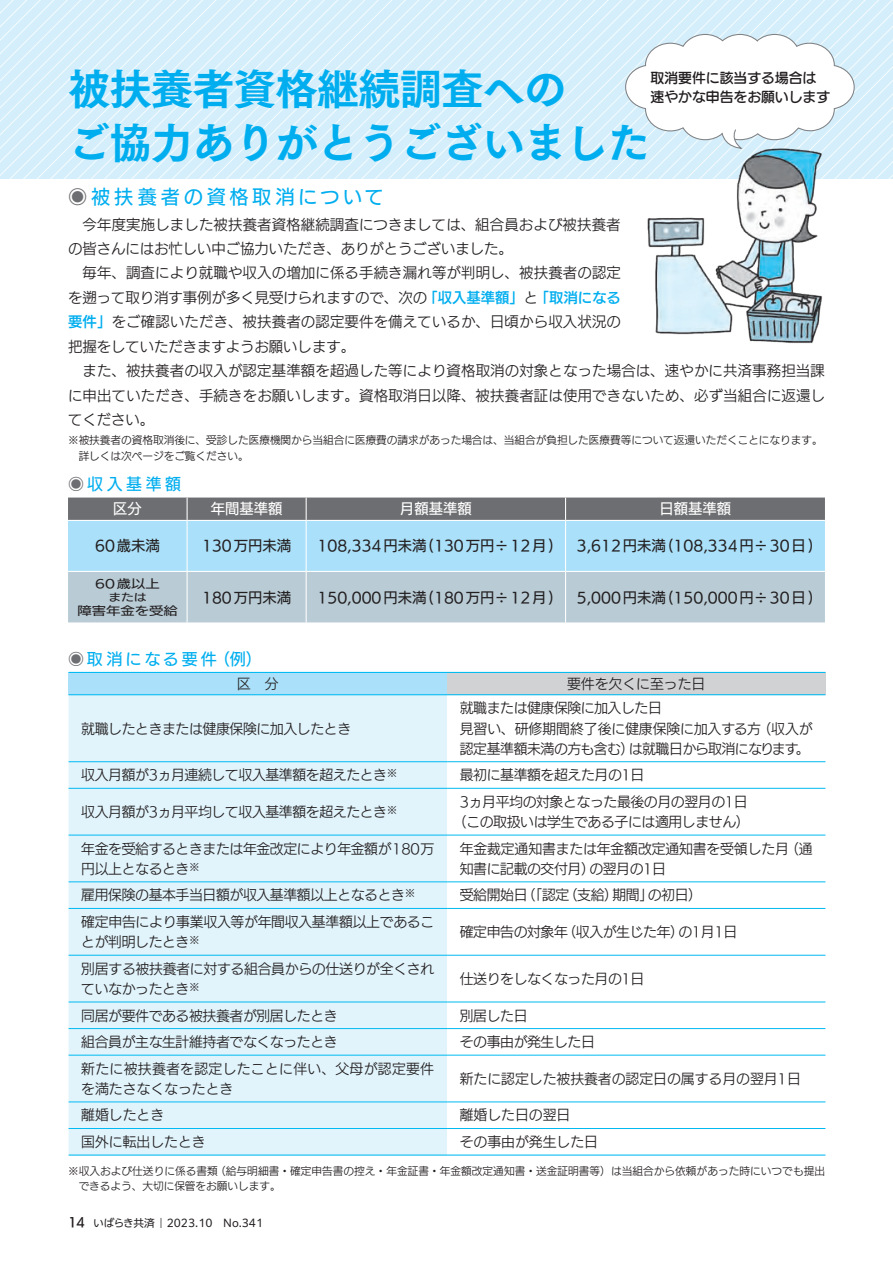
<style>
.page{position:relative;width:893px;height:1263px;background:#fff}
.page>*{position:absolute;margin:0;border:0;box-sizing:border-box;transform-origin:0 0}
.t1{font:42.45px/53.1px "Tsuku Go Pro E";letter-spacing:-.025em;color:#00aeef}
.t2{font:19.2px "UD Kakugo Large Pr 6 N M";letter-spacing:.19em;color:#00aeef}
.t3{font:15.9px "UD Kakugo Large Pr 6 N M";letter-spacing:.205em;color:#00aeef}
.t4{font:14.4px/24.5px "UD Kakugo Large Pr 6 N R";letter-spacing:.015em;color:#231f20}
.t5{font:14.4px "UD Kakugo Large Pr 6 N M";color:#231f20}
.t6{font:14.4px "UD Kakugo Large Pr 6 N M";color:#fff}
.t7{font:13.8px/20.2px "UD Kakugo Large Pr 6 N R";letter-spacing:-.025em;color:#231f20}
.t8{font:13.8px "UD Kakugo Large Pr 6 N R";color:#231f20}
.t9{font:13.8px/20.2px "UD Kakugo Large Pr 6 N R";letter-spacing:.025em;color:#231f20}
.t10{font:13.8px/19.2px "UD Marugo Large Pr 6 N DB";color:#231f20}
.t11{font:11.55px "UD Kakugo Large Pr 6 N M";color:#231f20;scale:1.25 1}
.t12{font:10.65px/15.9px "UD Kakugo Large Pr 6 N R";color:#231f20}
.t13{font:10.65px "PUD Shin Go NT Pr 6 N";color:#231f20}
.t14{font:10.2px "UD Kakugo Large Pr 6 N M";color:#231f20;scale:1.25 1}
.s1{color:#6d6e71}
.s2{font-family:"UD Kakugo Large Pr 6 N DB";color:#00aeef}
.s3{font-family:"UD Kakugo Small Pr 6 N DB";font-size:12.75px}
.s4{font-weight:300;font-stretch:expanded;font-size:13.35px}
</style>
<div class="page">
<div style="left:69px;top:672px;width:378px;height:23px;background:#aae0f9"></div>
<div style="left:447px;top:672px;width:378px;height:23px;background:#d1d2d4"></div>
<div style="left:69px;top:695px;width:378px;height:459px;background:#e1f4fc"></div>
<hr style="left:69px;top:672px;width:378px;height:1px;background:#00baf1">
<hr style="left:447px;top:672px;width:378px;height:1px;background:#00baf1">
<hr style="left:69px;top:694px;width:378px;height:1px;background:#00baf1">
<hr style="left:447px;top:694px;width:378px;height:1px;background:#00baf1">
<hr style="left:69px;top:1154px;width:378px;height:1px;background:#00baf1">
<hr style="left:447px;top:1154px;width:378px;height:1px;background:#00baf1">
<hr style="left:69px;top:761px;width:378px;height:1px;background:#00baf1">
<hr style="left:447px;top:761px;width:378px;height:1px;background:#00baf1">
<hr style="left:69px;top:788px;width:378px;height:1px;background:#00baf1">
<hr style="left:447px;top:788px;width:378px;height:1px;background:#00baf1">
<hr style="left:69px;top:835px;width:378px;height:1px;background:#00baf1">
<hr style="left:447px;top:835px;width:378px;height:1px;background:#00baf1">
<hr style="left:69px;top:881px;width:378px;height:1px;background:#00baf1">
<hr style="left:447px;top:881px;width:378px;height:1px;background:#00baf1">
<hr style="left:69px;top:908px;width:378px;height:1px;background:#00baf1">
<hr style="left:447px;top:908px;width:378px;height:1px;background:#00baf1">
<hr style="left:69px;top:955px;width:378px;height:1px;background:#00baf1">
<hr style="left:447px;top:955px;width:378px;height:1px;background:#00baf1">
<hr style="left:69px;top:1002px;width:378px;height:1px;background:#00baf1">
<hr style="left:447px;top:1002px;width:378px;height:1px;background:#00baf1">
<hr style="left:69px;top:1028px;width:378px;height:1px;background:#00baf1">
<hr style="left:447px;top:1028px;width:378px;height:1px;background:#00baf1">
<hr style="left:69px;top:1055px;width:378px;height:1px;background:#00baf1">
<hr style="left:447px;top:1055px;width:378px;height:1px;background:#00baf1">
<hr style="left:69px;top:1101px;width:378px;height:1px;background:#00baf1">
<hr style="left:447px;top:1101px;width:378px;height:1px;background:#00baf1">
<hr style="left:69px;top:1128px;width:378px;height:1px;background:#00baf1">
<hr style="left:447px;top:1128px;width:378px;height:1px;background:#00baf1">
<svg style="left:68px;top:497px;width:757px;height:125px;background:#a5c3d2"></svg>
<hr style="left:68px;top:520px;width:119px;height:1px;background:#fff">
<hr style="left:187px;top:520px;width:119px;height:1px;background:#fff">
<hr style="left:187px;top:521px;width:1px;height:50px;background:#fff">
<hr style="left:306px;top:520px;width:260px;height:1px;background:#fff">
<hr style="left:306px;top:521px;width:1px;height:50px;background:#fff">
<hr style="left:566px;top:520px;width:259px;height:1px;background:#fff">
<hr style="left:565px;top:521px;width:1px;height:50px;background:#fff">
<hr style="left:68px;top:571px;width:119px;height:1px;background:#fff">
<hr style="left:187px;top:571px;width:119px;height:1px;background:#fff">
<hr style="left:187px;top:572px;width:1px;height:50px;background:#fff">
<hr style="left:306px;top:571px;width:260px;height:1px;background:#fff">
<hr style="left:306px;top:572px;width:1px;height:50px;background:#fff">
<hr style="left:566px;top:571px;width:259px;height:1px;background:#fff">
<hr style="left:565px;top:572px;width:1px;height:50px;background:#fff">
<img style="left:647px;top:179px;width:175px;height:165px">
<svg style="left:0;top:0;width:893px;height:179px"></svg>
<h1 class="t1" style="left:68px;top:58px;width:583px">被扶養者資格継続調査への<br>ご協力ありがとうございました</h1>
<p class="t10" style="left:651px;top:68px;width:181px">取消要件に該当する場合は速やかな申告をお願いします</p>
<h2 class="t2" style="left:68px;top:186px;width:317px"><span class="s1">◉</span>被扶養者の資格取消について</h2>
<p class="t4" style="left:68px;top:212px;width:759px">　今年度実施しました被扶養者資格継続調査につきましては、組合員および被扶養者<br>の皆さんにはお忙しい中ご協力いただき、ありがとうございました。<br>　毎年、調査により就職や収入の増加に係る手続き漏れ等が判明し、被扶養者の認定<br>を遡って取り消す事例が多く見受けられますので、次の<span class="s2">「収入基準額」</span>と<span class="s2">「取消になる<br>要件」</span>をご確認いただき、被扶養者の認定要件を備えているか、日頃から収入状況の<br>把握をしていただきますようお願いします。<br>　また、被扶養者の収入が認定基準額を超過した等により資格取消の対象となった場合は、速やかに共済事務担当課に申出ていただき、手続きをお願いします。資格取消日以降、被扶養者証は使用できないため、必ず当組合に返還してください。</p>
<p class="t12" style="left:68px;top:432px;width:756px">※被扶養者の資格取消後に、受診した医療機関から当組合に医療費の請求があった場合は、当組合が負担した医療費等について返還いただくことになります。　詳しくは次ページをご覧ください。</p>
<p class="t3" style="left:68px;top:475px;width:115px"><span class="s1">◉</span>収入基準額</p>
<p class="t6" style="left:113px;top:501px;width:30px">区分</p>
<p class="t6" style="left:211px;top:501px;width:73px">年間基準額</p>
<p class="t6" style="left:400px;top:501px;width:73px">月額基準額</p>
<p class="t6" style="left:659px;top:501px;width:73px">日額基準額</p>
<p class="t5" style="left:95px;top:538px;width:66px">60歳未満</p>
<p class="t5" style="left:202px;top:538px;width:90px">130万円未満</p>
<p class="t5" style="left:317px;top:538px;width:238px">108,334円未満 (130万円÷12月 )</p>
<p class="t5" style="left:577px;top:538px;width:238px">3,612円未満 (108,334円÷30日 )</p>
<p class="t11" style="left:95px;top:577px;width:53px">60歳以上</p>
<p class="t14" style="left:108px;top:591px;width:32px">または</p>
<p class="t11" style="left:77px;top:604px;width:82px">障害年金を受給</p>
<p class="t5" style="left:202px;top:589px;width:90px">180万円未満</p>
<p class="t5" style="left:317px;top:589px;width:238px">150,000円未満 (180万円÷12月 )</p>
<p class="t5" style="left:577px;top:589px;width:238px">5,000円未満 (150,000円÷30日 )</p>
<p class="t3" style="left:68px;top:650px;width:195px"><span class="s1">◉</span>取消になる要件（例）</p>
<p class="t7" style="left:237px;top:674px;width:43px">区　分</p>
<p class="t8" style="left:567px;top:676px;width:140px">要件を欠くに至った日</p>
<p class="t7" style="left:81px;top:719px;width:271px">就職したときまたは健康保険に加入したとき</p>
<p class="t7" style="left:460px;top:698px;width:354px">就職または健康保険に加入した日<br>見習い、研修期間終了後に健康保険に加入する方（収入が認定基準額未満の方も含む）は就職日から取消になります。</p>
<p class="t7" style="left:81px;top:765px;width:318px">収入月額が3ヵ月連続して収入基準額を超えたとき<sup>※</sup></p>
<p class="t7" style="left:460px;top:765px;width:186px">最初に基準額を超えた月の1日</p>
<p class="t7" style="left:81px;top:802px;width:318px">収入月額が3ヵ月平均して収入基準額を超えたとき<sup>※</sup></p>
<p class="t7" style="left:453px;top:792px;width:298px;text-align:center">3ヵ月平均の対象となった最後の月の翌月の1日（この取扱いは学生である子には適用しません）</p>
<p class="t7" style="left:81px;top:839px;width:354px">年金を受給するときまたは年金改定により年金額が180万円以上となるとき<sup>※</sup></p>
<p class="t7" style="left:460px;top:839px;width:354px">年金裁定通知書または年金額改定通知書を受領した月（通知書に記載の交付月）の翌月の1日</p>
<p class="t7" style="left:81px;top:885px;width:335px">雇用保険の基本手当日額が収入基準額以上となるとき<sup>※</sup></p>
<p class="t7" style="left:460px;top:885px;width:244px">受給開始日（「認定（支給）期間」の初日）</p>
<p class="t7" style="left:81px;top:912px;width:354px">確定申告により事業収入等が年間収入基準額以上であることが判明したとき<sup>※</sup></p>
<p class="t7" style="left:460px;top:922px;width:279px">確定申告の対象年（収入が生じた年）の1月1日</p>
<p class="t7" style="left:81px;top:959px;width:354px">別居する被扶養者に対する組合員からの仕送りが全くされていなかったとき<sup>※</sup></p>
<p class="t7" style="left:460px;top:969px;width:186px">仕送りをしなくなった月の1日</p>
<p class="t7" style="left:81px;top:1006px;width:258px">同居が要件である被扶養者が別居したとき</p>
<p class="t7" style="left:460px;top:1006px;width:69px">別居した日</p>
<p class="t7" style="left:81px;top:1032px;width:258px">組合員が主な生計維持者でなくなったとき</p>
<p class="t7" style="left:460px;top:1032px;width:137px">その事由が発生した日</p>
<p class="t9" style="left:81px;top:1059px;width:354px">新たに被扶養者を認定したことに伴い、父母が認定要件を満たさなくなったとき</p>
<p class="t8" style="left:460px;top:1071px;width:343px">新たに認定した被扶養者の認定日の属する月の翌月1日</p>
<p class="t7" style="left:81px;top:1105px;width:84px">離婚したとき</p>
<p class="t8" style="left:460px;top:1108px;width:112px">離婚した日の翌日</p>
<p class="t8" style="left:81px;top:1134px;width:126px">国外に転出したとき</p>
<p class="t8" style="left:460px;top:1134px;width:140px">その事由が発生した日</p>
<p class="t12" style="left:79px;top:1163px;width:748px;text-indent:-11px">※収入および仕送りに係る書類（給与明細書・確定申告書の控え・年金証書・年金額改定通知書・送金証明書等）は当組合から依頼があった時にいつでも提出できるよう、大切に保管をお願いします。</p>
<p class="t13" style="left:68px;top:1217px;width:197px"><span class="s3">14</span> いばらき共済 <span class="s4">Ｉ</span> 2023.10　No.341</p>
</div>
